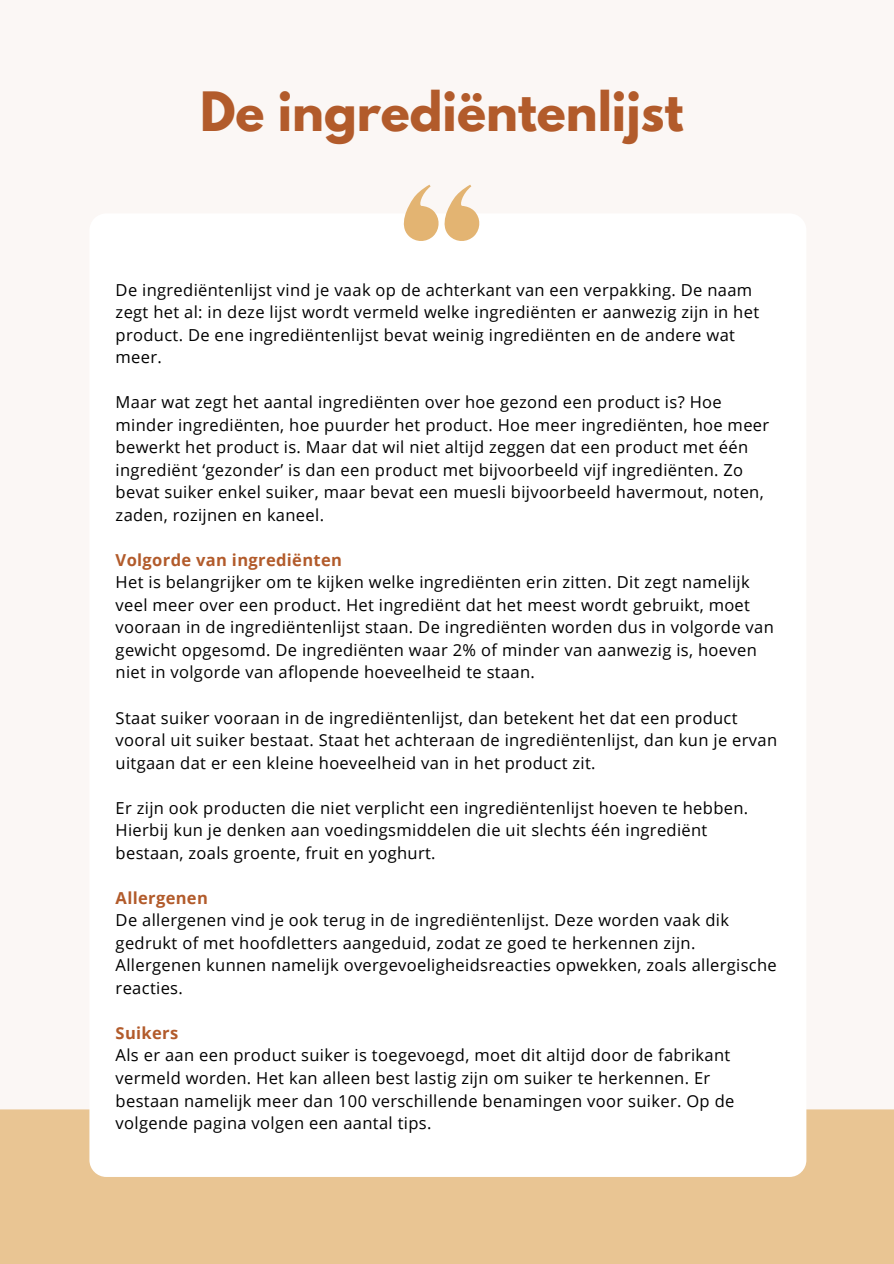
<style>
.page{position:relative;width:894px;height:1264px;background:#fff}
.page>*{position:absolute;margin:0;border:0;box-sizing:border-box;transform-origin:0 0}
.t1{font:700 48px "League Spartan";color:#b25b2b}
.t2{font:16.5px/22.5px "Open Sans";letter-spacing:.02em;color:#000}
.t3{font:700 16.5px "Open Sans";letter-spacing:.02em;color:#b25b2b}
</style>
<div class="page">
<div style="left:0;top:0;width:893px;height:1263px;background:#fbf7f5"></div>
<div style="left:0;top:1109px;width:493px;height:154px;background:#e9c593"></div>
<div style="left:493px;top:1109px;width:400px;height:154px;background:#e9c593"></div>
<div style="left:89px;top:213px;width:717px;height:963px;background:#fff;border-radius:17px"></div>
<svg style="left:403px;top:185px;width:76px;height:56px"></svg>
<p class="t1" style="left:200px;top:88px;width:484px">De ingrediëntenlijst</p>
<p class="t2" style="left:116px;top:278px;width:645px">De ingrediëntenlijst vind je vaak op de achterkant van een verpakking. De naam zegt het al: in deze lijst wordt vermeld welke ingrediënten er aanwezig zijn in het product. De ene ingrediëntenlijst bevat weinig ingrediënten en de andere wat meer.</p>
<p class="t2" style="left:116px;top:390px;width:655px">Maar wat zegt het aantal ingrediënten over hoe gezond een product is? Hoe minder ingrediënten, hoe puurder het product. Hoe meer ingrediënten, hoe meer bewerkt het product is. Maar dat wil niet altijd zeggen dat een product met één ingrediënt ‘gezonder’ is dan een product met bijvoorbeeld vijf ingrediënten. Zo bevat suiker enkel suiker, maar bevat een muesli bijvoorbeeld havermout, noten, zaden, rozijnen en kaneel.</p>
<p class="t3" style="left:116px;top:548px;width:228px">Volgorde van ingrediënten</p>
<p class="t2" style="left:116px;top:570px;width:659px">Het is belangrijker om te kijken welke ingrediënten erin zitten. Dit zegt namelijk veel meer over een product. Het ingrediënt dat het meest wordt gebruikt, moet vooraan in de ingrediëntenlijst staan. De ingrediënten worden dus in volgorde van gewicht opgesomd. De ingrediënten waar 2% of minder van aanwezig is, hoeven niet in volgorde van aflopende hoeveelheid te staan.</p>
<p class="t2" style="left:116px;top:706px;width:662px">Staat suiker vooraan in de ingrediëntenlijst, dan betekent het dat een product vooral uit suiker bestaat. Staat het achteraan de ingrediëntenlijst, dan kun je ervan uitgaan dat er een kleine hoeveelheid van in het product zit.</p>
<p class="t2" style="left:116px;top:796px;width:634px">Er zijn ook producten die niet verplicht een ingrediëntenlijst hoeven te hebben.<br>Hierbij kun je denken aan voedingsmiddelen die uit slechts één ingrediënt bestaan, zoals groente, fruit en yoghurt.</p>
<p class="t3" style="left:116px;top:886px;width:94px">Allergenen</p>
<p class="t2" style="left:116px;top:908px;width:662px">De allergenen vind je ook terug in de ingrediëntenlijst. Deze worden vaak dik gedrukt of met hoofdletters aangeduid, zodat ze goed te herkennen zijn.<br>Allergenen kunnen namelijk overgevoeligheidsreacties opwekken, zoals allergische reacties.</p>
<p class="t3" style="left:116px;top:1021px;width:64px">Suikers</p>
<p class="t2" style="left:116px;top:1043px;width:620px">Als er aan een product suiker is toegevoegd, moet dit altijd door de fabrikant vermeld worden. Het kan alleen best lastig zijn om suiker te herkennen. Er bestaan namelijk meer dan 100 verschillende benamingen voor suiker. Op de volgende pagina volgen een aantal tips.</p>
</div>
